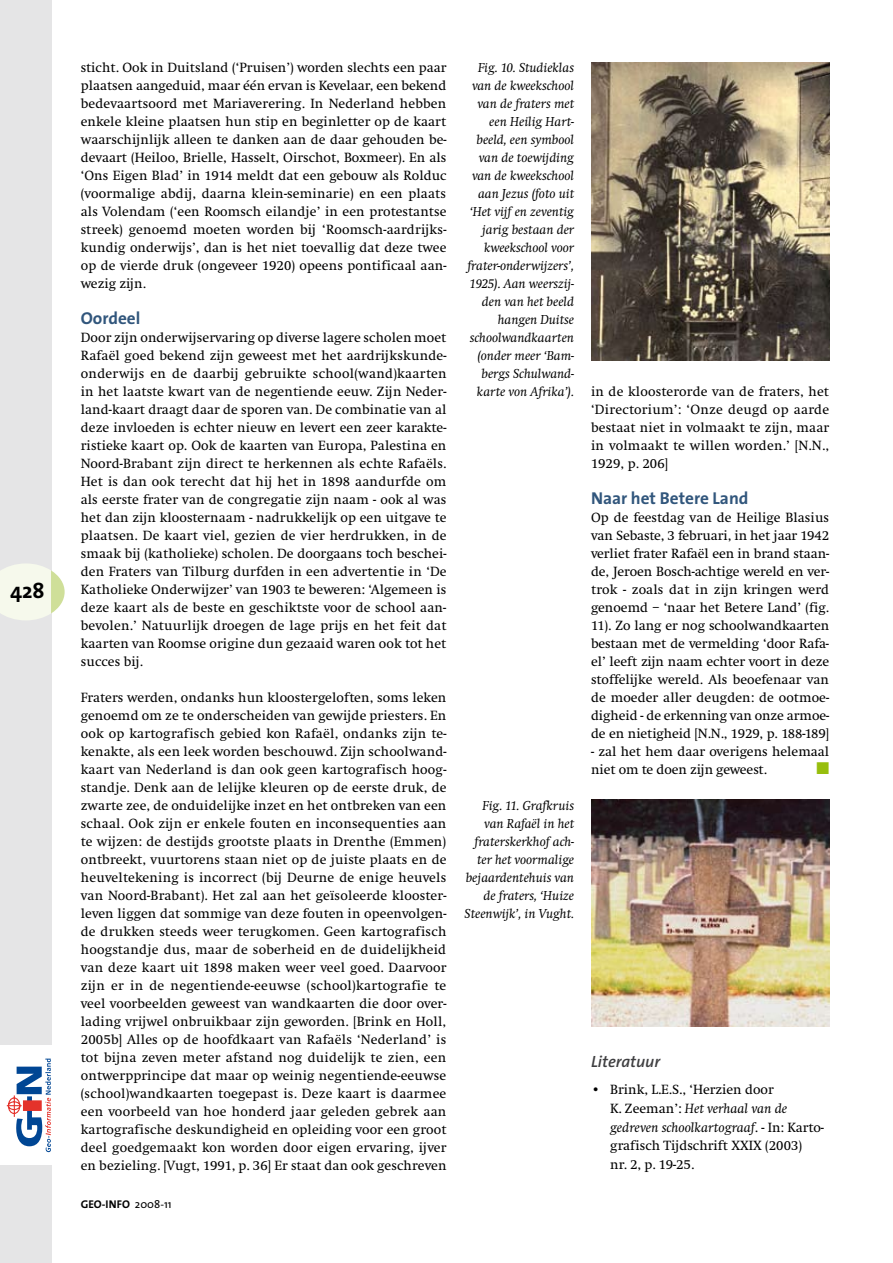
<style>
.page{position:relative;width:893px;height:1263px;background:#fff}
.page>*{position:absolute;margin:0;border:0;box-sizing:border-box;transform-origin:0 0}
.t1{font:700 21.75px "The Sans";color:#000}
.t2{font:700 17.25px "The Sans";color:#31567c}
.t3{font:italic 600 16.35px "The Sans";color:#3e3e40}
.t4{font:13.8px/18px "Swift";color:#000;text-align:justify}
.t5{font:italic 13.5px/18px "Swift";color:#000;text-align:right}
.t6{font:12.75px "Zapf Dingbats IT Cby BT";color:#97be0d}
.t7{font:700 11.25px "The Sans";color:#000}
.s1{font-weight:400}
.s2{font-style:italic}
</style>
<div class="page">
<div style="left:0;top:0;width:51px;height:1263px;background:#e5e5e6"></div>
<div style="left:0;top:1045px;width:51px;height:119px;background:#fff"></div>
<svg style="left:7px;top:1058px;width:44px;height:94px"></svg>
<svg style="left:0;top:563px;width:65px;height:57px"></svg>
<img style="left:591px;top:799px;width:238px;height:227px">
<img style="left:591px;top:63px;width:238px;height:297px">
<h1 class="t1" style="left:10px;top:573px;width:36px">428</h1>
<p class="t4" style="left:81px;top:59px;width:367px">sticht. Ook in Duitsland (‘Pruisen’) worden slechts een paar plaatsen aangeduid, maar één ervan is Kevelaar, een bekend bedevaartsoord met Mariaverering. In Nederland hebben enkele kleine plaatsen hun stip en beginletter op de kaart waarschijnlijk alleen te danken aan de daar gehouden be&shy;devaart (Heiloo, Brielle, Hasselt, Oirschot, Boxmeer). En als ‘Ons Eigen Blad’ in 1914 meldt dat een gebouw als Rolduc (voormalige abdij, daarna klein-seminarie) en een plaats als Volendam (‘een Roomsch eilandje’ in een protestantse streek) genoemd moeten worden bij ‘Roomsch-aardrijks&shy;kundig onderwijs’, dan is het niet toevallig dat deze twee op de vierde druk (ongeveer 1920) opeens pontificaal aan&shy;wezig zijn.</p>
<p class="t2" style="left:81px;top:304px;width:61px">Oordeel</p>
<p class="t4" style="left:81px;top:329px;width:367px">Door zijn onderwijservaring op diverse lagere scholen moet Rafaël goed bekend zijn geweest met het aardrijkskunde&shy;onderwijs en de daarbij gebruikte school(wand)kaarten in het laatste kwart van de negentiende eeuw. Zijn Neder&shy;land-kaart draagt daar de sporen van. De combinatie van al deze invloeden is echter nieuw en levert een zeer karakte&shy;ristieke kaart op. Ook de kaarten van Europa, Palestina en Noord-Brabant zijn direct te herkennen als echte Rafaëls.<br>Het is dan ook terecht dat hij het in 1898 aandurfde om als eerste frater van de congregatie zijn naam - ook al was het dan zijn kloosternaam - nadrukkelijk op een uitgave te plaatsen. De kaart viel, gezien de vier herdrukken, in de smaak bij (katholieke) scholen. De doorgaans toch beschei&shy;den Fraters van Tilburg durfden in een advertentie in ‘De Katholieke Onderwijzer’ van 1903 te beweren: ‘Algemeen is deze kaart als de beste en geschiktste voor de school aan&shy;bevolen.’ Natuurlijk droegen de lage prijs en het feit dat kaarten van Roomse origine dun gezaaid waren ook tot het succes bij.</p>
<p class="t4" style="left:81px;top:689px;width:367px">Fraters werden, ondanks hun kloostergeloften, soms leken genoemd om ze te onderscheiden van gewijde priesters. En ook op kartografisch gebied kon Rafaël, ondanks zijn te&shy;kenakte, als een leek worden beschouwd. Zijn schoolwand&shy;kaart van Nederland is dan ook geen kartografisch hoog&shy;standje. Denk aan de lelijke kleuren op de eerste druk, de zwarte zee, de onduidelijke inzet en het ontbreken van een schaal. Ook zijn er enkele fouten en inconsequenties aan te wijzen: de destijds grootste plaats in Drenthe (Emmen) ontbreekt, vuurtorens staan niet op de juiste plaats en de heuveltekening is incorrect (bij Deurne de enige heuvels van Noord-Brabant). Het zal aan het geïsoleerde klooster&shy;leven liggen dat sommige van deze fouten in opeenvolgen&shy;de drukken steeds weer terugkomen. Geen kartografisch hoogstandje dus, maar de soberheid en de duidelijkheid van deze kaart uit 1898 maken weer veel goed. Daarvoor zijn er in de negentiende-eeuwse (school)kartografie te veel voorbeelden geweest van wandkaarten die door over&shy;lading vrijwel onbruikbaar zijn geworden. [Brink en Holl, 2005b] Alles op de hoofdkaart van Rafaëls ‘Nederland’ is tot bijna zeven meter afstand nog duidelijk te zien, een ontwerpprincipe dat maar op weinig negentiende-eeuwse (school)wandkaarten toegepast is. Deze kaart is daarmee een voorbeeld van hoe honderd jaar geleden gebrek aan kartografische deskundigheid en opleiding voor een groot deel goedgemaakt kon worden door eigen ervaring, ijver en bezieling. [Vugt, 1991, p. 36] Er staat dan ook geschreven</p>
<p class="t7" style="left:81px;top:1195px;width:92px">GEO-INFO <span class="s1">2008-11</span></p>
<p class="t5" style="left:467px;top:59px;width:108px">Fig. 10. Studieklas van de kweekschool van de fraters met een Heilig Hart&shy;beeld, een symbool van de toewijding van de kweekschool aan Jezus (foto uit ‘Het vijf en zeventig jarig bestaan der kweekschool voor frater-onderwijzers’,<br>1925). Aan weerszij&shy;den van het beeld hangen Duitse schoolwandkaarten (onder meer ‘Bam&shy;bergs Schulwand&shy;karte von Afrika’).</p>
<p class="t5" style="left:465px;top:797px;width:111px">Fig. 11. Grafkruis van Rafaël in het fraterskerkhof ach&shy;ter het voormalige bejaardentehuis van de fraters, ‘Huize<br>Steenwijk’, in Vught.</p>
<p class="t4" style="left:591px;top:383px;width:240px">in de kloosterorde van de fraters, het ‘Directorium’: ‘Onze deugd op aarde bestaat niet in volmaakt te zijn, maar in volmaakt te willen worden.’ [N.N., 1929, p. 206]</p>
<p class="t2" style="left:591px;top:484px;width:159px">Naar het Betere Land</p>
<p class="t4" style="left:591px;top:509px;width:240px">Op de feestdag van de Heilige Blasius van Sebaste, 3 februari, in het jaar 1942 verliet frater Rafaël een in brand staan&shy;de, Jeroen Bosch-achtige wereld en ver&shy;trok - zoals dat in zijn kringen werd genoemd – ‘naar het Betere Land’ (fig.<br>11). Zo lang er nog schoolwandkaarten bestaan met de vermelding ‘door Rafa&shy;ël’ leeft zijn naam echter voort in deze stoffelijke wereld. Als beoefenaar van de moeder aller deugden: de ootmoe&shy;digheid - de erkenning van onze armoe&shy;de en nietigheid [N.N., 1929, p. 188-189]</p>
<p class="t4" style="left:591px;top:743px;width:240px">- zal het hem daar overigens helemaal niet om te doen zijn geweest.</p>
<p class="t6" style="left:816px;top:762px;width:14px">■</p>
<p class="t3" style="left:591px;top:1048px;width:70px">Literatuur</p>
<p class="t4" style="left:610px;top:1080px;width:215px;line-height:18.8px;text-align:left;text-indent:-19px">• Brink, L.E.S., ‘Herzien door<br>K. Zeeman’: <span class="s2">Het verhaal van de gedreven schoolkartograaf</span>. - In: Karto&shy;grafisch Tijdschrift XXIX (2003)<br>nr. 2, p. 19-25.</p>
</div>
